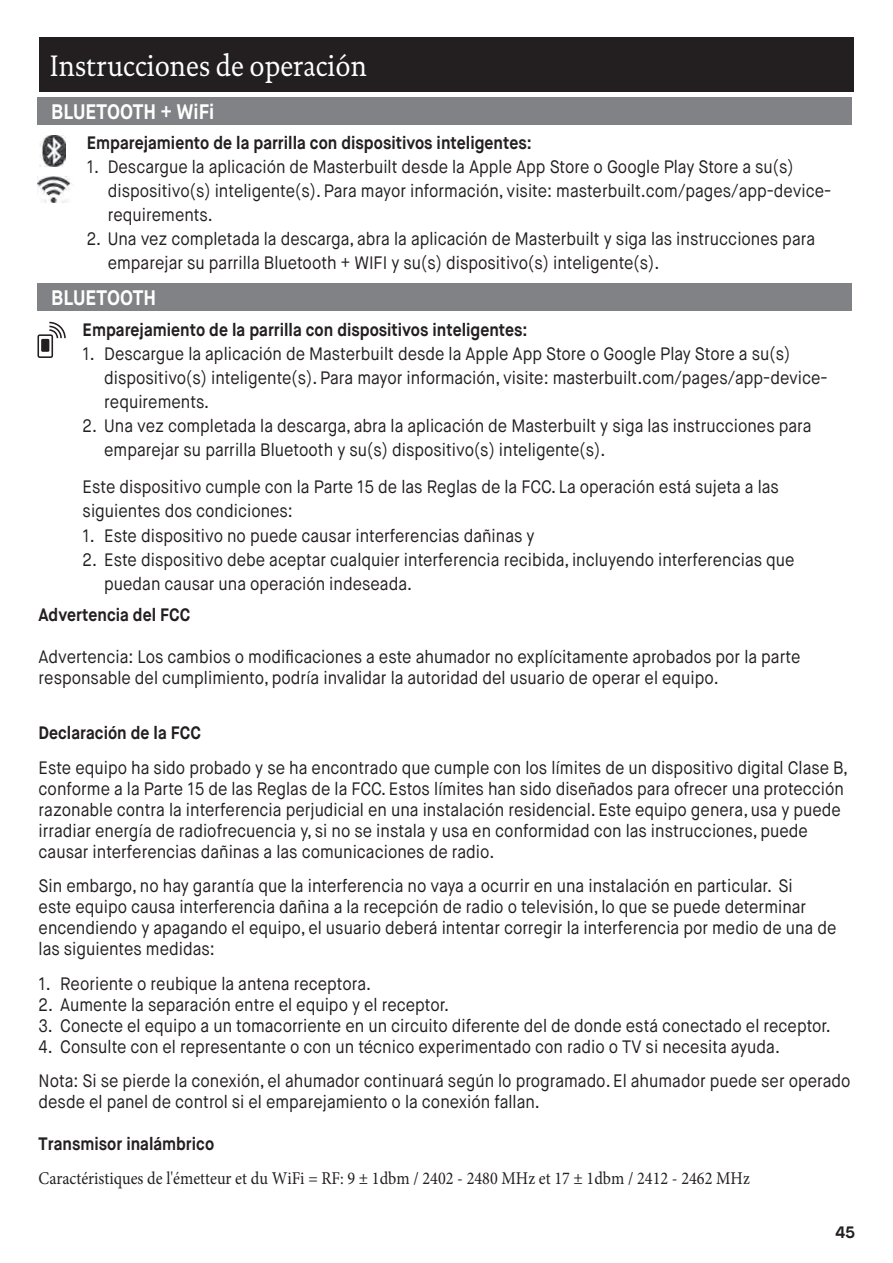
<style>
.page{position:relative;width:893px;height:1263px;background:#fff}
.page>*{position:absolute;margin:0;border:0;box-sizing:border-box;transform-origin:0 0}
.t1{font:30px "DTL Documenta TOT";color:#fff;scale:.9 1}
.t2{font:700 21px "Maison Neue";color:#fff;scale:.9 1}
.t3{font:18px/21px "Maison Neue";color:#231f20;scale:.9 1}
.t4{font:700 18px "Maison Neue";color:#231f20;scale:.9 1}
.t5{font:18px/33.8px "Minion Pro";color:#231f20;scale:.9 1}
.t6{font:700 16.5px "Maison Neue";color:#231f20}
.s1{font-family:"Maison Neue";font-weight:700}
</style>
<div class="page">
<div style="left:39px;top:38px;width:815px;height:54px;background:#231f20"></div>
<div style="left:38px;top:283px;width:814px;height:27px;background:#808285"></div>
<div style="left:38px;top:98px;width:814px;height:27px;background:#808285"></div>
<svg style="left:37px;top:322px;width:29px;height:36px"></svg>
<img style="left:39px;top:135px;width:26px;height:31px">
<img style="left:37px;top:176px;width:35px;height:26px">
<p class="t1" style="left:50px;top:48px;width:354px">Instrucciones de operación</p>
<p class="t2" style="left:51px;top:99px;width:183px">BLUETOOTH + WiFi</p>
<p class="t4" style="left:87px;top:132px;width:496px">Emparejamiento de la parrilla con dispositivos inteligentes:</p>
<p class="t3" style="left:108px;top:155px;width:805px;line-height:24px;text-indent:-21px">1. Descargue la aplicación de Masterbuilt desde la Apple App Store o Google Play Store a su(s) dispositivo(s) inteligente(s). Para mayor información, visite: masterbuilt.com/pages/app-device&shy;requirements.</p>
<p class="t3" style="left:108px;top:227px;width:787px;line-height:24px;text-indent:-21px">2. Una vez completada la descarga, abra la aplicación de Masterbuilt y siga las instrucciones para emparejar su parrilla Bluetooth + WIFI y su(s) dispositivo(s) inteligente(s).</p>
<p class="t2" style="left:51px;top:284px;width:118px">BLUETOOTH</p>
<p class="t4" style="left:83px;top:318px;width:496px">Emparejamiento de la parrilla con dispositivos inteligentes:</p>
<p class="t3" style="left:104px;top:342px;width:805px;line-height:24px;text-indent:-22px">1. Descargue la aplicación de Masterbuilt desde la Apple App Store o Google Play Store a su(s) dispositivo(s) inteligente(s). Para mayor información, visite: masterbuilt.com/pages/app-device&shy;requirements.</p>
<p class="t3" style="left:104px;top:414px;width:787px;line-height:24px;text-indent:-22px">2. Una vez completada la descarga, abra la aplicación de Masterbuilt y siga las instrucciones para emparejar su parrilla Bluetooth y su(s) dispositivo(s) inteligente(s).</p>
<p class="t3" style="left:83px;top:475px;width:775px;line-height:24px">Este dispositivo cumple con la Parte 15 de las Reglas de la FCC. La operación está sujeta a las siguientes dos condiciones:</p>
<p class="t3" style="left:83px;top:525px;width:504px">1. Este dispositivo no puede causar interferencias dañinas y</p>
<p class="t3" style="left:104px;top:547px;width:769px;line-height:24px;text-indent:-22px">2. Este dispositivo debe aceptar cualquier interferencia recibida, incluyendo interferencias que puedan causar una operación indeseada.</p>
<p class="t4" style="left:39px;top:603px;width:170px">Advertencia del FCC</p>
<p class="t3" style="left:39px;top:646px;width:848px">Advertencia: Los cambios o modificaciones a este ahumador no explícitamente aprobados por la parte responsable del cumplimiento, podría invalidar la autoridad del usuario de operar el equipo.</p>
<p class="t4" style="left:39px;top:721px;width:182px">Declaración de la FCC</p>
<p class="t3" style="left:39px;top:757px;width:901px">Este equipo ha sido probado y se ha encontrado que cumple con los límites de un dispositivo digital Clase B, conforme a la Parte 15 de las Reglas de la FCC. Estos límites han sido diseñados para ofrecer una protección razonable contra la interferencia perjudicial en una instalación residencial. Este equipo genera, usa y puede irradiar energía de radiofrecuencia y, si no se instala y usa en conformidad con las instrucciones, puede causar interferencias dañinas a las comunicaciones de radio.</p>
<p class="t3" style="left:39px;top:875px;width:888px">Sin embargo, no hay garantía que la interferencia no vaya a ocurrir en una instalación en particular. Si<br>este equipo causa interferencia dañina a la recepción de radio o televisión, lo que se puede determinar encendiendo y apagando el equipo, el usuario deberá intentar corregir la interferencia por medio de una de las siguientes medidas:</p>
<p class="t3" style="left:39px;top:973px;width:371px">1. Reoriente o reubique la antena receptora.</p>
<p class="t3" style="left:39px;top:994px;width:458px">2. Aumente la separación entre el equipo y el receptor.</p>
<p class="t3" style="left:39px;top:1015px;width:882px">3. Conecte el equipo a un tomacorriente en un circuito diferente del de donde está conectado el receptor.</p>
<p class="t3" style="left:39px;top:1036px;width:825px">4. Consulte con el representante o con un técnico experimentado con radio o TV si necesita ayuda.</p>
<p class="t3" style="left:39px;top:1070px;width:904px">Nota: Si se pierde la conexión, el ahumador continuará según lo programado. El ahumador puede ser operado desde el panel de control si el emparejamiento o la conexión fallan.</p>
<p class="t5" style="left:39px;top:1127px;width:792px"><span class="s1">Transmisor inalámbrico<br></span>Caractéristiques de l'émetteur et du WiFi = RF: 9 ± 1dbm / 2402 - 2480 MHz et 17 ± 1dbm / 2412 - 2462 MHz</p>
<p class="t6" style="left:835px;top:1222px;width:21px">45</p>
</div>
